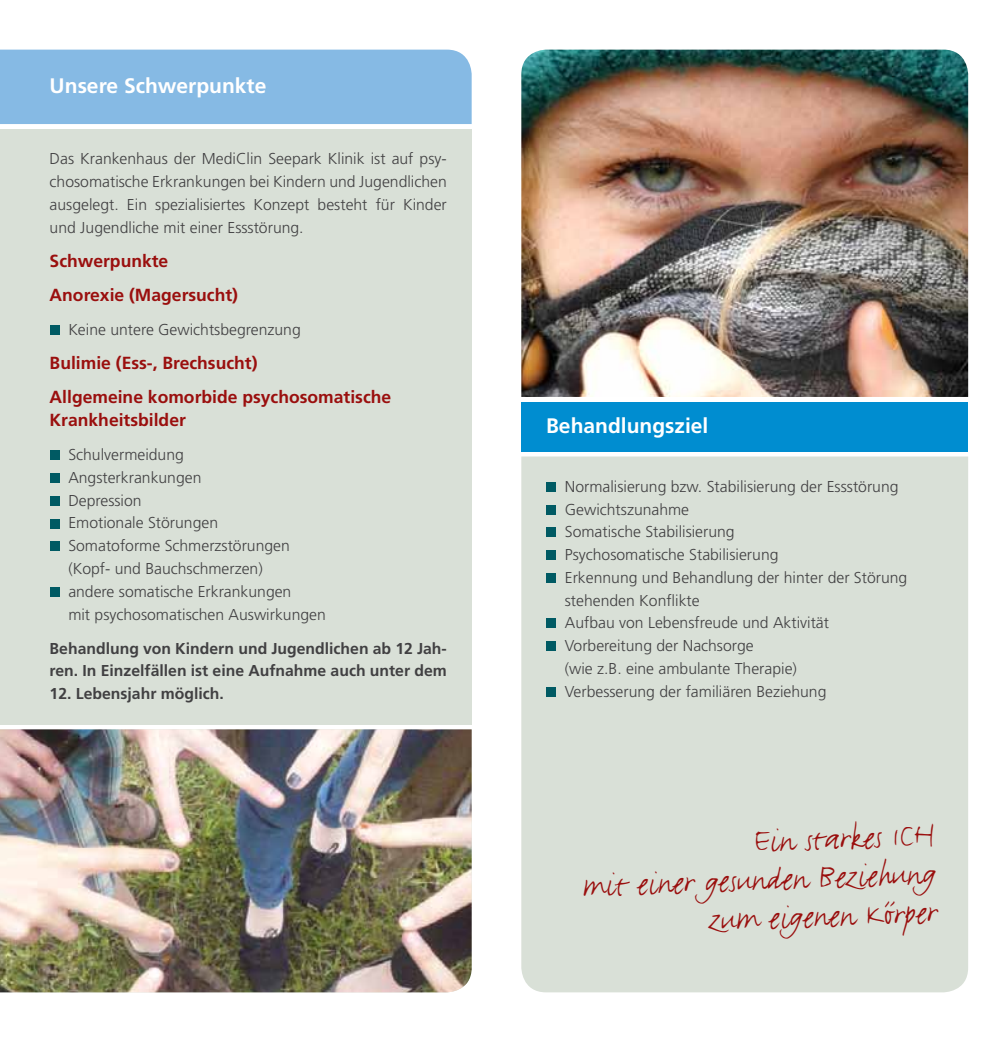
<style>
.page{position:relative;width:993px;height:1042px;background:#fff}
.page>*{position:absolute;margin:0;border:0;box-sizing:border-box;transform-origin:0 0}
.t1{font:36.75px/38.5px "Justlefthand";color:#9a0f0e;text-align:right}
.t2{font:700 21px "Frutiger LT";color:#fff}
.t3{font:700 17.5px/34.1px "Frutiger LT";color:#9a0f0e}
.t4{font:300 15.75px/22.8px "Frutiger LT";color:#414042}
.t5{font:700 15.75px/22.8px "Frutiger LT";color:#414042}
</style>
<div class="page">
<div style="left:0;top:129px;width:471px;height:595px;background:#d9e0d7"></div>
<img style="left:0;top:729px;width:471px;height:263px">
<div style="left:50px;top:325px;width:10px;height:10px;background:#005a63"></div>
<div style="left:50px;top:450px;width:10px;height:10px;background:#005a63"></div>
<div style="left:50px;top:473px;width:10px;height:10px;background:#005a63"></div>
<div style="left:50px;top:496px;width:10px;height:10px;background:#005a63"></div>
<div style="left:50px;top:518px;width:10px;height:10px;background:#005a63"></div>
<div style="left:50px;top:541px;width:10px;height:10px;background:#005a63"></div>
<div style="left:50px;top:587px;width:10px;height:10px;background:#005a63"></div>
<div style="left:0;top:50px;width:471px;height:74px;background:#86bae4"></div>
<div style="left:521px;top:456px;width:446px;height:536px;background:#d9e0d7"></div>
<div style="left:546px;top:482px;width:10px;height:10px;background:#005a63"></div>
<div style="left:546px;top:505px;width:10px;height:10px;background:#005a63"></div>
<div style="left:546px;top:527px;width:10px;height:10px;background:#005a63"></div>
<div style="left:546px;top:550px;width:10px;height:10px;background:#005a63"></div>
<div style="left:546px;top:573px;width:10px;height:10px;background:#005a63"></div>
<div style="left:546px;top:618px;width:10px;height:10px;background:#005a63"></div>
<div style="left:546px;top:641px;width:10px;height:10px;background:#005a63"></div>
<div style="left:546px;top:687px;width:10px;height:10px;background:#005a63"></div>
<img style="left:521px;top:50px;width:446px;height:347px">
<div style="left:521px;top:402px;width:446px;height:49px;background:#008dd0"></div>
<h2 class="t2" style="left:50px;top:73px;width:218px">Unsere Schwerpunkte</h2>
<p class="t4" style="left:50px;top:148px;width:398px;text-align:justify">Das Krankenhaus der MediClin Seepark Klinik ist auf psy&shy;chosomatische Erkrankungen bei Kindern und Jugendlichen ausgelegt. Ein spezialisiertes Konzept besteht für Kinder und Jugendliche mit einer Essstörung.</p>
<p class="t3" style="left:50px;top:244px;width:190px">Schwerpunkte<br>Anorexie (Magersucht)</p>
<p class="t4" style="left:68px;top:318px;width:234px">Keine untere Gewichtsbegrenzung</p>
<p class="t3" style="left:50px;top:346px;width:343px">Bulimie (Ess-, Brechsucht)<br>Allgemeine komorbide psychosomatische</p>
<p class="t3" style="left:50px;top:403px;width:138px">Krankheitsbilder</p>
<p class="t4" style="left:68px;top:444px;width:259px">Schulvermeidung<br>Angsterkrankungen<br>Depression<br>Emotionale Störungen<br>Somatoforme Schmerzstörungen (Kopf- und Bauchschmerzen)<br>andere somatische Erkrankungen<br>mit psychosomatischen Auswirkungen</p>
<p class="t5" style="left:50px;top:637px;width:398px">Behandlung von Kindern und Jugendlichen ab 12 Jah&shy;ren. In Einzelfällen ist eine Aufnahme auch unter dem</p>
<p class="t5" style="left:50px;top:682px;width:176px">12. Lebensjahr möglich.</p>
<h2 class="t2" style="left:546px;top:413px;width:164px">Behandlungsziel</h2>
<p class="t4" style="left:564px;top:475px;width:344px">Normalisierung bzw. Stabilisierung der Essstörung Gewichtszunahme<br>Somatische Stabilisierung<br>Psychosomatische Stabilisierung<br>Erkennung und Behandlung der hinter der Störung stehenden Konflikte<br>Aufbau von Lebensfreude und Aktivität Vorbereitung der Nachsorge<br>(wie z.B. eine ambulante Therapie)<br>Verbesserung der familiären Beziehung</p>
<h1 class="t1" style="left:580px;top:829px;width:355px;rotate:-2deg">Ein starkes ICH<br>mit einer gesunden Beziehung zum eigenen Körper</h1>
</div>
